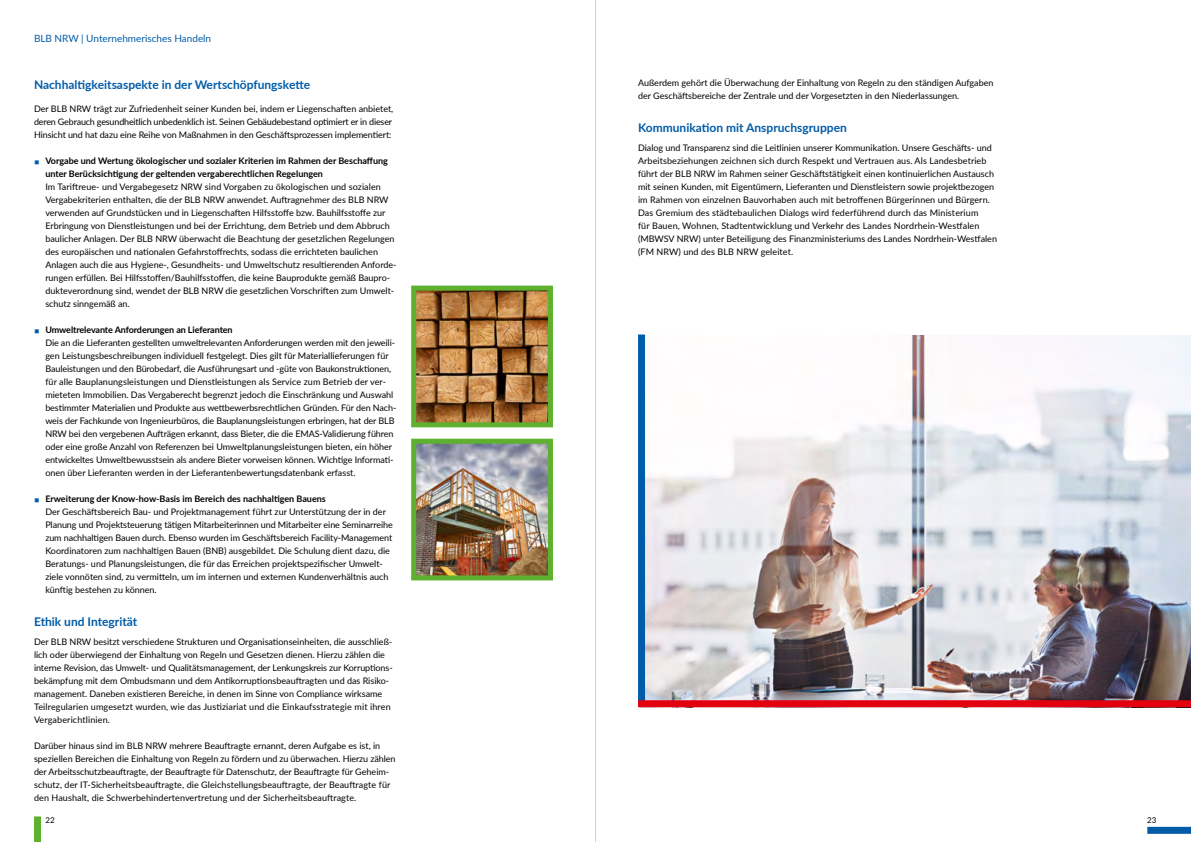
<style>
.page{position:relative;width:1191px;height:842px;background:#fff}
.page>*{position:absolute;margin:0;border:0;box-sizing:border-box;transform-origin:0 0}
.t1{font:700 12px "Lato";color:#005ca9}
.t2{font:10px "Lato";color:#005ca9}
.t3{font:9px/13px "Lato";color:#000}
.t4{font:700 9px/13px "Lato";color:#000}
.t5{font:8px "Lato";color:#000}
</style>
<div class="page">
<img style="left:417px;top:292px;width:130px;height:129px">
<div style="left:411px;top:286px;width:142px;height:141px;border:5px solid #5db12e"></div>
<img style="left:417px;top:445px;width:130px;height:129px">
<div style="left:411px;top:439px;width:142px;height:141px;border:5px solid #5db12e"></div>
<img style="left:645px;top:335px;width:546px;height:365px">
<div style="left:638px;top:334px;width:7px;height:372px;background:#005ca9"></div>
<div style="left:638px;top:700px;width:553px;height:7px;background:#e3000f"></div>
<div style="left:34px;top:816px;width:7px;height:26px;background:#5db12e"></div>
<div style="left:1147px;top:827px;width:44px;height:7px;background:#005ca9"></div>
<hr style="left:595px;top:0;width:1px;height:842px;background:#cfd0d0">
<p class="t2" style="left:34px;top:31px;width:179px">BLB NRW | Unternehmerisches Handeln</p>
<h1 class="t1" style="left:34px;top:76px;width:278px">Nachhaltigkeitsaspekte in der Wertschöpfungskette</h1>
<p class="t3" style="left:34px;top:102px;width:361px">Der BLB NRW trägt zur Zufriedenheit seiner Kunden bei, indem er Liegenschaften anbietet, deren Gebrauch gesundheitlich unbedenklich ist. Seinen Gebäudebestand optimiert er in dieser<br>Hinsicht und hat dazu eine Reihe von Maßnahmen in den Geschäftsprozessen implementiert:</p>
<p class="t4" style="left:45px;top:154px;width:344px">Vorgabe und Wertung ökologischer und sozialer Kriterien im Rahmen der Beschaffung unter Berücksichtigung der geltenden vergaberechtlichen Regelungen</p>
<p class="t3" style="left:45px;top:180px;width:353px">Im Tariftreue- und Vergabegesetz NRW sind Vorgaben zu ökologischen und sozialen Vergabekriterien enthalten, die der BLB NRW anwendet. Auftragnehmer des BLB NRW verwenden auf Grundstücken und in Liegenschaften Hilfsstoffe bzw. Bauhilfsstoffe zur Erbringung von Dienstleistungen und bei der Errichtung, dem Betrieb und dem Abbruch baulicher Anlagen. Der BLB NRW überwacht die Beachtung der gesetzlichen Regelungen des europäischen und nationalen Gefahrstoffrechts, sodass die errichteten baulichen Anlagen auch die aus Hygiene-, Gesundheits- und Umweltschutz resultierenden Anforde&shy;rungen erfüllen. Bei Hilfsstoffen/Bauhilfsstoffen, die keine Bauprodukte gemäß Baupro&shy;dukteverordnung sind, wendet der BLB NRW die gesetzlichen Vorschriften zum Umwelt&shy;schutz sinngemäß an.</p>
<p class="t4" style="left:45px;top:323px;width:189px">Umweltrelevante Anforderungen an Lieferanten</p>
<p class="t3" style="left:45px;top:336px;width:352px">Die an die Lieferanten gestellten umweltrelevanten Anforderungen werden mit den jeweili&shy;gen Leistungsbeschreibungen individuell festgelegt. Dies gilt für Materiallieferungen für Bauleistungen und den Bürobedarf, die Ausführungsart und -güte von Baukonstruktionen, für alle Bauplanungsleistungen und Dienstleistungen als Service zum Betrieb der ver&shy;mieteten Immobilien. Das Vergaberecht begrenzt jedoch die Einschränkung und Auswahl bestimmter Materialien und Produkte aus wettbewerbsrechtlichen Gründen. Für den Nach&shy;weis der Fachkunde von Ingenieurbüros, die Bauplanungsleistungen erbringen, hat der BLB NRW bei den vergebenen Aufträgen erkannt, dass Bieter, die die EMAS-Validierung führen oder eine große Anzahl von Referenzen bei Umweltplanungsleistungen bieten, ein höher entwickeltes Umweltbewusstsein als andere Bieter vorweisen können. Wichtige Informati&shy;onen über Lieferanten werden in der Lieferantenbewertungsdatenbank erfasst.</p>
<p class="t4" style="left:45px;top:492px;width:282px">Erweiterung der Know-how-Basis im Bereich des nachhaltigen Bauens</p>
<p class="t3" style="left:45px;top:505px;width:349px">Der Geschäftsbereich Bau- und Projektmanagement führt zur Unterstützung der in der Planung und Projektsteuerung tätigen Mitarbeiterinnen und Mitarbeiter eine Seminarreihe zum nachhaltigen Bauen durch. Ebenso wurden im Geschäftsbereich Facility-Management Koordinatoren zum nachhaltigen Bauen (BNB) ausgebildet. Die Schulung dient dazu, die Beratungs- und Planungsleistungen, die für das Erreichen projektspezifischer Umwelt&shy;ziele vonnöten sind, zu vermitteln, um im internen und externen Kundenverhältnis auch künftig bestehen zu können.</p>
<h1 class="t1" style="left:34px;top:613px;width:105px">Ethik und Integrität</h1>
<p class="t3" style="left:34px;top:635px;width:360px">Der BLB NRW besitzt verschiedene Strukturen und Organisationseinheiten, die ausschließ&shy;lich oder überwiegend der Einhaltung von Regeln und Gesetzen dienen. Hierzu zählen die interne Revision, das Umwelt- und Qualitätsmanagement, der Lenkungskreis zur Korruptions&shy;bekämpfung mit dem Ombudsmann und dem Antikorruptionsbeauftragten und das Risiko&shy;management. Daneben existieren Bereiche, in denen im Sinne von Compliance wirksame Teilregularien umgesetzt wurden, wie das Justiziariat und die Einkaufsstrategie mit ihren Vergaberichtlinien.</p>
<p class="t3" style="left:34px;top:739px;width:363px">Darüber hinaus sind im BLB NRW mehrere Beauftragte ernannt, deren Aufgabe es ist, in speziellen Bereichen die Einhaltung von Regeln zu fördern und zu überwachen. Hierzu zählen der Arbeitsschutzbeauftragte, der Beauftragte für Datenschutz, der Beauftragte für Geheim&shy;schutz, der IT-Sicherheitsbeauftragte, die Gleichstellungsbeauftragte, der Beauftragte für den Haushalt, die Schwerbehindertenvertretung und der Sicherheitsbeauftragte.</p>
<p class="t3" style="left:638px;top:76px;width:357px">Außerdem gehört die Überwachung der Einhaltung von Regeln zu den ständigen Aufgaben der Geschäftsbereiche der Zentrale und der Vorgesetzten in den Niederlassungen.</p>
<h1 class="t1" style="left:638px;top:119px;width:210px">Kommunikation mit Anspruchsgruppen</h1>
<p class="t3" style="left:638px;top:141px;width:360px">Dialog und Transparenz sind die Leitlinien unserer Kommunikation. Unsere Geschäfts- und Arbeitsbeziehungen zeichnen sich durch Respekt und Vertrauen aus. Als Landesbetrieb führt der BLB NRW im Rahmen seiner Geschäftstätigkeit einen kontinuierlichen Austausch mit seinen Kunden, mit Eigentümern, Lieferanten und Dienstleistern sowie projektbezogen im Rahmen von einzelnen Bauvorhaben auch mit betroffenen Bürgerinnen und Bürgern.<br>Das Gremium des städtebaulichen Dialogs wird federführend durch das Ministerium<br>für Bauen, Wohnen, Stadtentwicklung und Verkehr des Landes Nordrhein-Westfalen (MBWSV NRW) unter Beteiligung des Finanzministeriums des Landes Nordrhein-West-falen (FM NRW) und des BLB NRW geleitet.</p>
<p class="t5" style="left:45px;top:814px;width:11px">22</p>
<p class="t5" style="left:1147px;top:814px;width:11px">23</p>
</div>
